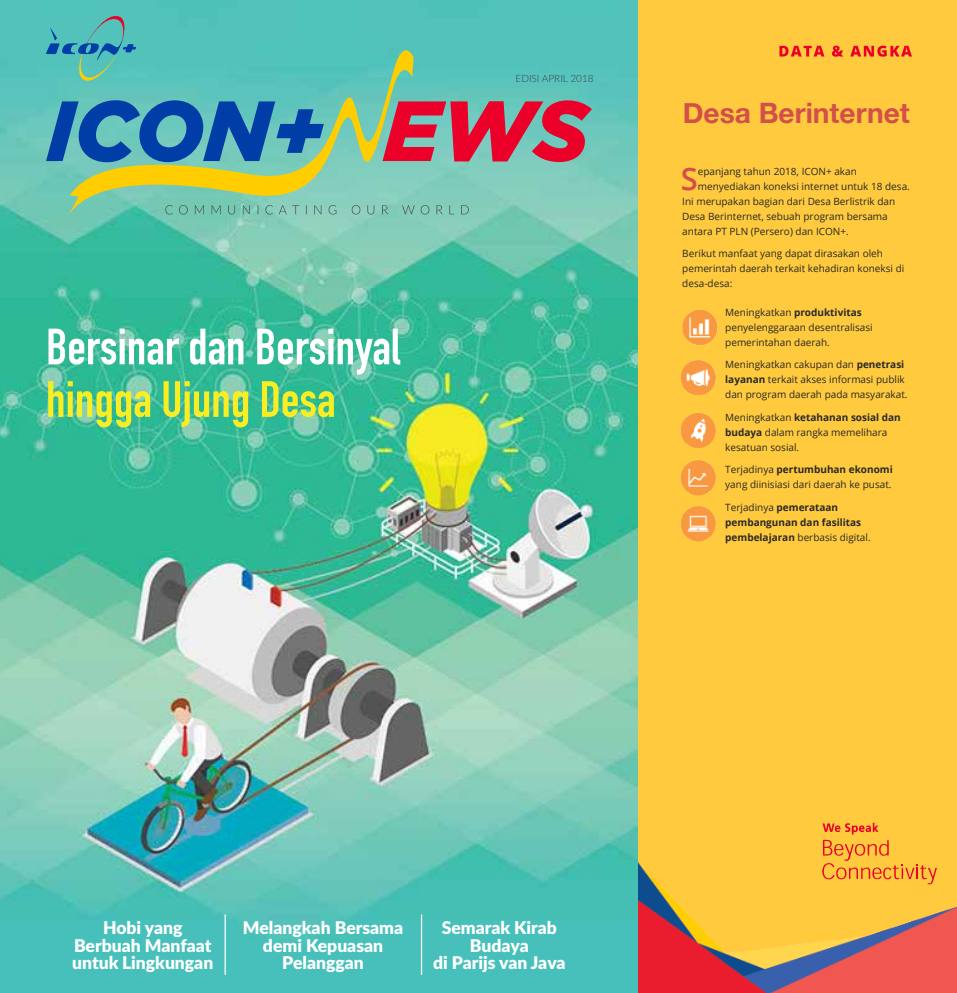
<style>
.page{position:relative;width:957px;height:993px;background:#fff}
.page>*{position:absolute;margin:0;border:0;box-sizing:border-box;transform-origin:0 0}
.t1{font:700 50px "DIN Condensed";color:#fff}
.t2{font:700 50px "DIN Condensed";color:#f9ed24}
.t3{font:600 31px "Open Sans";color:#d34f4a}
.t4{font:700 28.12px "Helvetica Neue";color:#d34f4a}
.t5{font:900 17.5px/17.5px "Lato";color:#fff;text-align:center}
.t6{font:10px/15px "Open Sans";color:#292829}
.t7{font:700 10px/15px "Open Sans";color:#292829}
.t8{font:300 10px "Lato";color:#414042}
.s1{font-weight:700}
.s2{font-weight:400}
</style>
<div class="page">
<img style="left:0;top:0;width:638px;height:992px">
<svg style="left:46px;top:11px;width:90px;height:73px;background:#52b6b6"></svg>
<svg style="left:46px;top:100px;width:23px;height:62px"></svg>
<svg style="left:413px;top:100px;width:179px;height:62px;background:#b5586a"></svg>
<svg style="left:69px;top:36px;width:344px;height:179px;background:#6bafa0"></svg>
<svg style="left:165px;top:205px;width:304px;height:9px;background:#7cbead"></svg>
<div style="left:638px;top:0;width:319px;height:992px;background:#ffca3d"></div>
<svg style="left:779px;top:46px;width:133px;height:11px"></svg>
<hr style="left:224px;top:914px;width:2px;height:60px;background:#fff">
<hr style="left:421px;top:914px;width:1px;height:60px;background:#fff">
<img style="left:638px;top:311px;width:319px;height:681px">
<h1 class="t1" style="left:46px;top:313px;width:356px">Bersinar dan Bersinyal</h1>
<h1 class="t2" style="left:46px;top:365px;width:291px">hingga Ujung Desa</h1>
<p class="t8" style="left:515px;top:71px;width:80px">EDISI APRIL 2018</p>
<h3 class="t4" style="left:683px;top:91px;width:229px">Desa Berinternet</h3>
<h2 class="t3" style="left:681px;top:157px;width:19px">S</h2>
<p class="t6" style="left:698px;top:163px;width:161px">epanjang tahun 2018, ICON+ akan</p>
<p class="t6" style="left:698px;top:178px;width:214px">menyediakan koneksi internet untuk 18 desa.</p>
<p class="t6" style="left:682px;top:193px;width:214px">Ini merupakan bagian dari Desa Berlistrik dan</p>
<p class="t6" style="left:682px;top:208px;width:207px">Desa Berinternet, sebuah program bersama</p>
<p class="t6" style="left:682px;top:223px;width:168px">antara PT PLN (Persero) dan ICON+.</p>
<p class="t6" style="left:682px;top:246px;width:224px">Berikut manfaat yang dapat dirasakan oleh pemerintah daerah terkait kehadiran koneksi di desa-desa:</p>
<p class="t6" style="left:725px;top:304px;width:149px">Meningkatkan <span class="s1">produktivitas </span>penyelenggaraan desentralisasi pemerintahan daerah.</p>
<p class="t6" style="left:725px;top:357px;width:184px">Meningkatkan cakupan dan <span class="s1">penetrasi layanan</span> terkait akses informasi publik dan program daerah pada masyarakat.</p>
<p class="t6" style="left:725px;top:409px;width:177px">Meningkatkan <span class="s1">ketahanan sosial dan budaya</span> dalam rangka memelihara kesatuan sosial.</p>
<p class="t6" style="left:725px;top:462px;width:169px">Terjadinya <span class="s1">pertumbuhan ekonomi </span>yang diinisiasi dari daerah ke pusat.</p>
<p class="t7" style="left:725px;top:499px;width:147px"><span class="s2">Terjadinya</span> pemerataan pembangunan dan fasilitas pembelajaran <span class="s2">berbasis digital.</span></p>
<h3 class="t5" style="left:72px;top:917px;width:143px">Hobi yang<br>Berbuah Manfaat untuk Lingkungan</h3>
<h3 class="t5" style="left:433px;top:917px;width:134px">Semarak Kirab<br>Budaya<br>di Parijs van Java</h3>
<h3 class="t5" style="left:243px;top:918px;width:162px">Melangkah Bersama demi Kepuasan<br>Pelanggan</h3>
</div>
